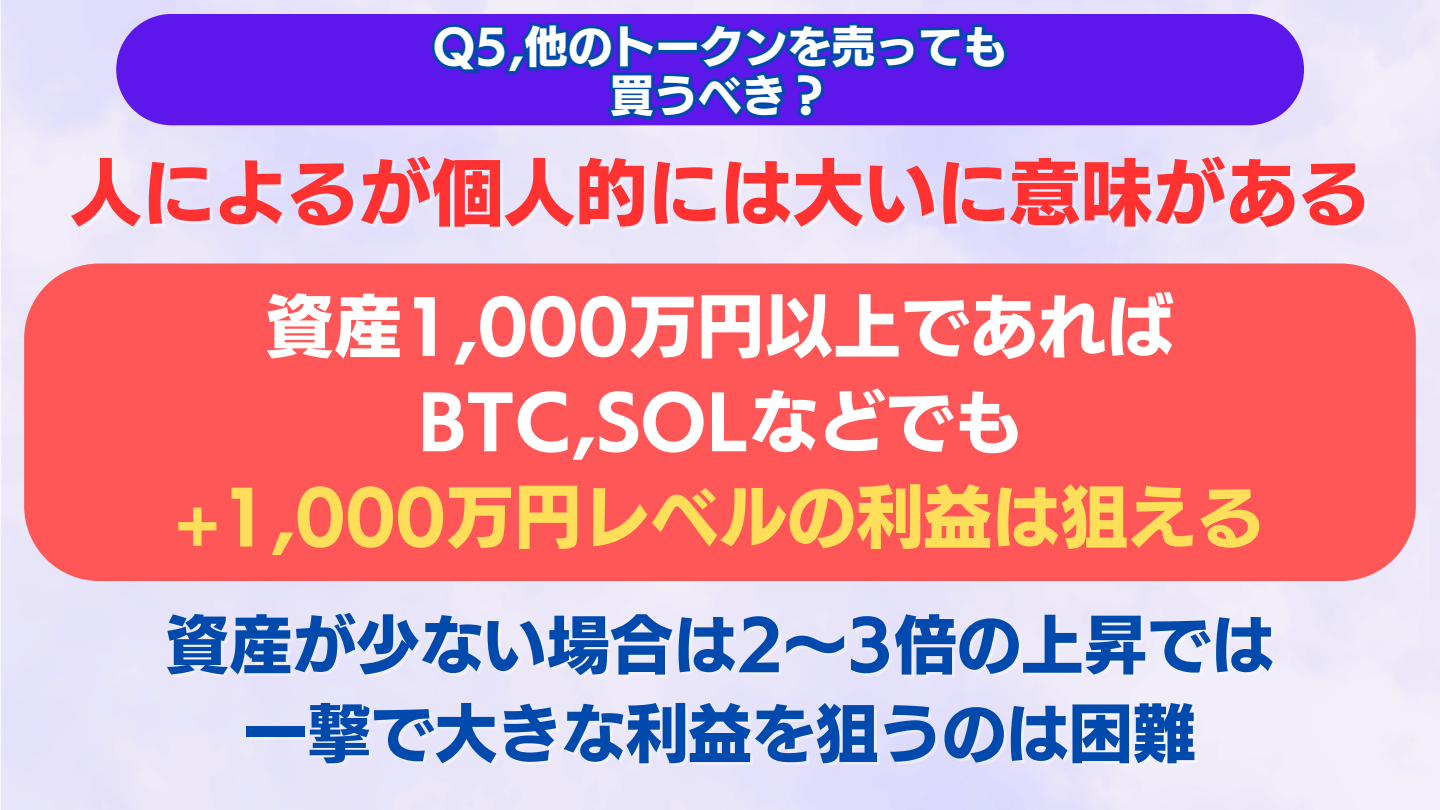
<style>
.page{position:relative;width:1440px;height:810px;background:#fff}
.page>*{position:absolute;margin:0;border:0;box-sizing:border-box;transform-origin:0 0}
.t1{font:72.2px "UD Kakugo Large Pr 6 N E";color:#ff3131}
.t2{font:68.3px/95.2px "UD Kakugo Large Pr 6 N E";color:#fff;text-align:center}
.t3{font:63.5px "UD Kakugo Large Pr 6 N E";color:#004aad}
.t4{font:43.9px "UD Kakugo Large Pr 6 N E";color:#fff}
.s1{color:rgb(255 255 255/.4)}
.s2{color:#ffde59}
</style>
<div class="page">
<img style="left:0;top:0;width:1440px;height:810px">
<div style="left:116px;top:14px;width:1188px;height:111px;background:#5e17eb"></div>
<div style="left:24px;top:264px;width:1392px;height:317px;background:#ff5757;border-radius:75px"></div>
<svg style="left:427px;top:19px;width:585px;height:105px;background:#3b29d4"></svg>
<h1 class="t4" style="left:433px;top:25px;width:576px">Q5,他のトークンを売っても</h1>
<h3 class="t4" style="left:610px;top:73px;width:221px">買うべき？</h3>
<p class="t1" style="left:73px;top:156px;width:1299px"><span class="s1">人</span>によるが個<span class="s1">人</span>的には<span class="s1">大</span>いに意味がある</p>
<p class="t2" style="left:175px;top:279px;width:1091px">資産1,000万円以上であれば<br>BTC,SOLなどでも<br><span class="s2">+1,000万円レベルの利益は狙える</span></p>
<p class="t3" style="left:166px;top:613px;width:1110px">資産が少ない場合は2<span class="s1">～</span>3倍の上昇では</p>
<h2 class="t3" style="left:247px;top:701px;width:951px"><span class="s1">一</span>撃で<span class="s1">大</span>きな利益を狙うのは困難</h2>
</div>
